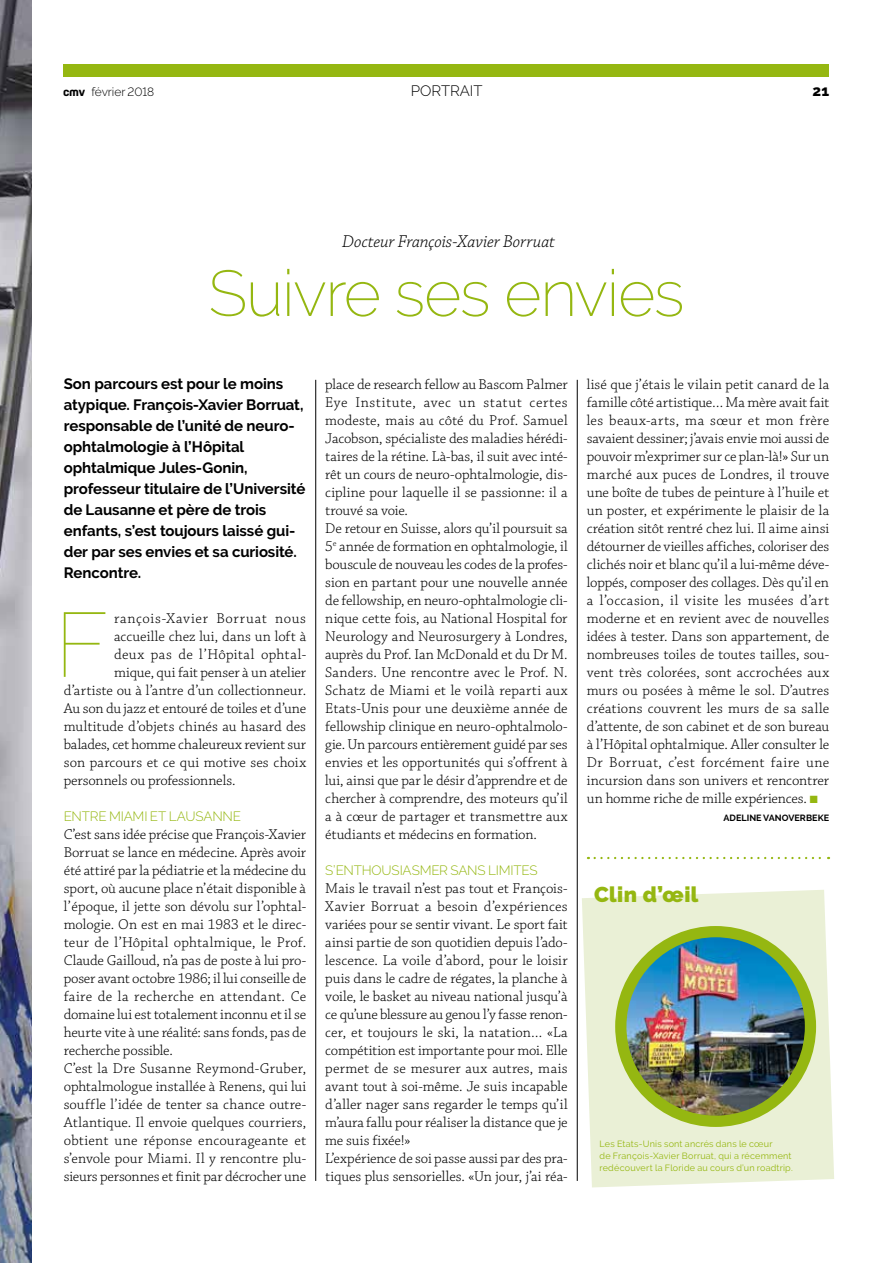
<style>
.page{position:relative;width:893px;height:1263px;background:#fff}
.page>*{position:absolute;margin:0;border:0;box-sizing:border-box;transform-origin:0 0}
.t1{font:100 91.05px "Raleway";color:#95b711}
.t2{font:200 64.5px "Raleway";letter-spacing:-.025em;color:#95b711}
.t3{font:900 21.45px "Raleway";letter-spacing:.02em;color:#95b711}
.t4{font:italic 300 18px "Chaparral Pro";letter-spacing:-.01em;color:#000}
.t5{font:300 15px/18px "Chaparral Pro";color:#000}
.t6{font:700 15px/21px "Raleway";letter-spacing:-.005em;color:#000}
.t7{font:300 15px "Chaparral Pro";letter-spacing:.045em;color:#000}
.t8{font:300 15px "Chaparral Pro";letter-spacing:.02em;color:#000}
.t9{font:300 15px "Raleway";color:#000}
.t10{font:800 15px "Raleway";color:#000}
.t11{font:300 13.5px "Raleway";letter-spacing:-.015em;color:#95b711}
.t12{font:300 12px "Raleway";letter-spacing:-.005em;color:#000}
.t13{font:9px/12px "Raleway";letter-spacing:.02em;color:#95b711}
.t14{font:700 9px "Raleway";letter-spacing:.005em;color:#000}
.s1{font-family:"Idealista";font-weight:700}
.s2{color:#95b711}
</style>
<div class="page">
<div style="left:64px;top:64px;width:765px;height:13px;background:#95b711"></div>
<svg style="left:582px;top:890px;width:252px;height:297px;background:#e9efd3"></svg>
<img style="left:621px;top:932px;width:189px;height:189px;border-radius:95px">
<div style="left:615px;top:926px;width:201px;height:201px;border:11px solid #95b711;border-radius:50%"></div>
<svg style="left:595px;top:857px;width:234px;height:2px"></svg>
<hr style="left:315px;top:380px;width:1px;height:801px;background:#000">
<hr style="left:577px;top:380px;width:1px;height:801px;background:#000">
<img style="left:0;top:0;width:32px;height:1263px">
<p class="t12" style="left:63px;top:85px;width:93px"><span class="s1">cmv</span> février 2018</p>
<p class="t9" style="left:411px;top:82px;width:73px">PORTRAIT</p>
<p class="t10" style="left:813px;top:82px;width:18px">21</p>
<p class="t4" style="left:342px;top:232px;width:214px">Docteur François-Xavier Borruat</p>
<h2 class="t2" style="left:208px;top:255px;width:478px">Suivre ses envies</h2>
<p class="t6" style="left:64px;top:373px;width:243px">Son parcours est pour le moins atypique. François-Xavier Borruat, responsable de l’unité de neuro&shy;ophtalmologie à l’Hôpital ophtalmique Jules-Gonin, professeur titulaire de l’Université de Lausanne et père de trois enfants, s’est toujours laissé gui&shy;der par ses envies et sa curiosité.<br>Rencontre.</p>
<h1 class="t1" style="left:55px;top:591px;width:56px">F</h1>
<p class="t7" style="left:114px;top:610px;width:194px">rançois-Xavier Borruat nous</p>
<p class="t5" style="left:114px;top:628px;width:194px">accueille chez lui, dans un loft à</p>
<p class="t8" style="left:114px;top:646px;width:194px">deux pas de l’Hôpital ophtal-</p>
<p class="t5" style="left:114px;top:664px;width:194px">mique, qui fait penser à un atelier</p>
<p class="t5" style="left:64px;top:682px;width:244px">d’artiste ou à l’antre d’un collectionneur.</p>
<p class="t5" style="left:64px;top:700px;width:244px">Au son du jazz et entouré de toiles et d’une</p>
<p class="t5" style="left:64px;top:718px;width:244px">multitude d’objets chinés au hasard des</p>
<p class="t5" style="left:64px;top:736px;width:244px">balades, cet homme chaleureux revient sur</p>
<p class="t5" style="left:64px;top:754px;width:244px">son parcours et ce qui motive ses choix</p>
<p class="t5" style="left:64px;top:772px;width:173px">personnels ou professionnels.</p>
<p class="t11" style="left:64px;top:808px;width:179px">ENTRE MIAMI ET LAUSANNE</p>
<p class="t5" style="left:64px;top:826px;width:244px">C’est sans idée précise que François-Xavier Borruat se lance en médecine. Après avoir été attiré par la pédiatrie et la médecine du sport, où aucune place n’était disponible à l’époque, il jette son dévolu sur l’ophtal&shy;mologie. On est en mai 1983 et le direc&shy;teur de l’Hôpital ophtalmique, le Prof.<br>Claude Gailloud, n’a pas de poste à lui pro&shy;poser avant octobre 1986; il lui conseille de faire de la recherche en attendant. Ce domaine lui est totalement inconnu et il se heurte vite à une réalité: sans fonds, pas de recherche possible.<br>C’est la Dre Susanne Reymond-Gruber, ophtalmologue installée à Renens, qui lui souffle l’idée de tenter sa chance outre-Atlantique. Il envoie quelques courriers, obtient une réponse encourageante et s’envole pour Miami. Il y rencontre plu&shy;sieurs personnes et finit par décrocher une</p>
<p class="t5" style="left:325px;top:376px;width:244px">place de research fellow au Bascom Palmer Eye Institute, avec un statut certes modeste, mais au côté du Prof. Samuel Jacobson, spécialiste des maladies hérédi&shy;taires de la rétine. Là-bas, il suit avec inté&shy;rêt un cours de neuro-ophtalmologie, dis&shy;cipline pour laquelle il se passionne: il a trouvé sa voie.<br>De retour en Suisse, alors qu’il poursuit sa 5<sup>e</sup> année de formation en ophtalmologie, il bouscule de nouveau les codes de la profes&shy;sion en partant pour une nouvelle année de fellowship, en neuro-ophtalmologie cli&shy;nique cette fois, au National Hospital for Neurology and Neurosurgery à Londres, auprès du Prof. Ian McDonald et du Dr M.<br>Sanders. Une rencontre avec le Prof. N.<br>Schatz de Miami et le voilà reparti aux Etats-Unis pour une deuxième année de fellowship clinique en neuro-ophtalmolo&shy;gie. Un parcours entièrement guidé par ses envies et les opportunités qui s’offrent à lui, ainsi que par le désir d’apprendre et de chercher à comprendre, des moteurs qu’il a à cœur de partager et transmettre aux étudiants et médecins en formation.</p>
<p class="t11" style="left:325px;top:862px;width:214px">S’ENTHOUSIASMER SANS LIMITES</p>
<p class="t5" style="left:325px;top:880px;width:244px">Mais le travail n’est pas tout et François-Xavier Borruat a besoin d’expériences variées pour se sentir vivant. Le sport fait ainsi partie de son quotidien depuis l’ado&shy;lescence. La voile d’abord, pour le loisir puis dans le cadre de régates, la planche à voile, le basket au niveau national jusqu’à ce qu’une blessure au genou l’y fasse renon&shy;cer, et toujours le ski, la natation… «La compétition est importante pour moi. Elle permet de se mesurer aux autres, mais avant tout à soi-même. Je suis incapable d’aller nager sans regarder le temps qu’il m’aura fallu pour réaliser la distance que je me suis fixée!»<br>L’expérience de soi passe aussi par des pra&shy;tiques plus sensorielles. «Un jour, j’ai réa-</p>
<p class="t5" style="left:587px;top:376px;width:244px;text-align:justify">lisé que j’étais le vilain petit canard de la famille côté artistique… Ma mère avait fait les beaux-arts, ma sœur et mon frère savaient dessiner; j’avais envie moi aussi de pouvoir m’exprimer sur ce plan-là!» Sur un marché aux puces de Londres, il trouve une boîte de tubes de peinture à l’huile et un poster, et expérimente le plaisir de la création sitôt rentré chez lui. Il aime ainsi détourner de vieilles affiches, coloriser des clichés noir et blanc qu’il a lui-même déve&shy;loppés, composer des collages. Dès qu’il en a l’occasion, il visite les musées d’art moderne et en revient avec de nouvelles idées à tester. Dans son appartement, de nombreuses toiles de toutes tailles, sou&shy;vent très colorées, sont accrochées aux murs ou posées à même le sol. D’autres créations couvrent les murs de sa salle d’attente, de son cabinet et de son bureau à l’Hôpital ophtalmique. Aller consulter le Dr Borruat, c’est forcément faire une incursion dans son univers et rencontrer un homme riche de mille expériences. <span class="s2">■</span></p>
<p class="t14" style="left:723px;top:812px;width:107px">ADELINE VANOVERBEKE</p>
<h3 class="t3" style="left:594px;top:882px;width:106px">Clin d’œil</h3>
<p class="t13" style="left:600px;top:1137px;width:195px">Les Etats-Unis sont ancrés dans le cœur<br>de François-Xavier Borruat, qui a récemment redécouvert la Floride au cours d’un roadtrip.</p>
</div>
